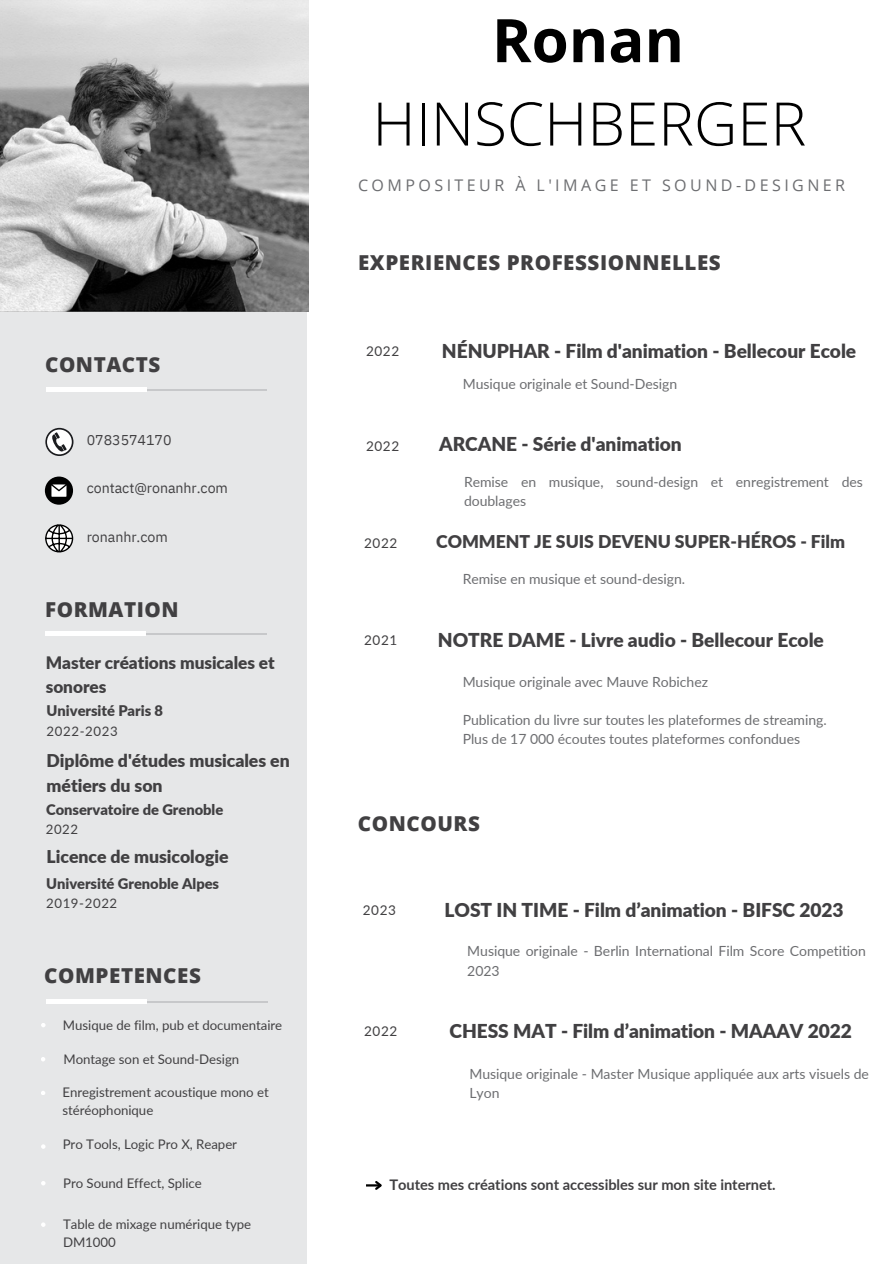
<style>
.page{position:relative;width:894px;height:1264px;background:#fff}
.page>*{position:absolute;margin:0;border:0;box-sizing:border-box;transform-origin:0 0}
.t1{font:300 60px "Open Sans";color:#000}
.t2{font:700 60px "Open Sans";color:#000}
.t3{font:800 20.55px "Open Sans";letter-spacing:.03em;color:#414042}
.t4{font:900 19.2px "Lato";letter-spacing:-.005em;color:#414042}
.t5{font:900 17.7px/24.3px "Lato";letter-spacing:-.005em;color:#414042}
.t6{font:900 17.25px/23.7px "Lato";letter-spacing:-.005em;color:#414042}
.t7{font:16.05px "Open Sans";letter-spacing:.215em;color:#6d6e71}
.t8{font:900 14.7px "Lato";letter-spacing:-.005em;color:#414042}
.t9{font:700 14.7px "Lato";letter-spacing:-.005em;color:#414042}
.t10{font:14.25px "IBM Plex Sans";letter-spacing:-.005em;color:#414042}
.t11{font:13.95px/19.2px "Lato";letter-spacing:-.005em;color:#6d6e71}
.t12{font:13.5px "Lato";letter-spacing:.045em;color:#414042}
.t13{font:13.2px/17.7px "Lato";letter-spacing:-.005em;color:#414042}
.t14{font:13.2px "Lato";letter-spacing:.045em;color:#414042}
</style>
<div class="page">
<div style="left:0;top:4px;width:307px;height:1259px;background:#e6e7e8"></div>
<hr style="left:50px;top:389px;width:217px;height:1px;background:#c7c8ca">
<div style="left:46px;top:387px;width:100px;height:5px;background:#fff"></div>
<hr style="left:50px;top:633px;width:217px;height:1px;background:#c7c8ca">
<div style="left:45px;top:631px;width:101px;height:5px;background:#fff"></div>
<img style="left:0;top:0;width:308px;height:312px">
<svg style="left:45px;top:428px;width:28px;height:28px"></svg>
<svg style="left:45px;top:524px;width:28px;height:28px"></svg>
<svg style="left:44px;top:476px;width:29px;height:28px"></svg>
<svg style="left:41px;top:1057px;width:4px;height:4px"></svg>
<svg style="left:41px;top:1023px;width:4px;height:4px"></svg>
<svg style="left:41px;top:1091px;width:4px;height:4px"></svg>
<svg style="left:41px;top:1144px;width:4px;height:4px"></svg>
<svg style="left:41px;top:1181px;width:4px;height:4px"></svg>
<svg style="left:41px;top:1222px;width:4px;height:4px"></svg>
<hr style="left:50px;top:1001px;width:217px;height:1px;background:#c7c8ca">
<hr style="left:46px;top:999px;width:100px;height:4px;background:#fff">
<svg style="left:366px;top:1181px;width:16px;height:9px"></svg>
<h2 class="t3" style="left:45px;top:350px;width:117px">CONTACTS</h2>
<p class="t10" style="left:87px;top:430px;width:86px">0783574170</p>
<p class="t10" style="left:87px;top:478px;width:143px">contact@ronanhr.com</p>
<p class="t10" style="left:87px;top:527px;width:83px">ronanhr.com</p>
<h2 class="t3" style="left:45px;top:594px;width:135px">FORMATION</h2>
<p class="t6" style="left:46px;top:651px;width:230px">Master créations musicales et sonores</p>
<p class="t14" style="left:47px;top:722px;width:73px">2022-2023</p>
<p class="t8" style="left:47px;top:701px;width:118px">Université Paris 8</p>
<p class="t5" style="left:47px;top:748px;width:245px">Diplôme d'études musicales en métiers du son</p>
<p class="t13" style="left:46px;top:820px;width:34px">2022</p>
<p class="t8" style="left:46px;top:800px;width:179px">Conservatoire de Grenoble</p>
<p class="t5" style="left:47px;top:844px;width:183px">Licence de musicologie</p>
<p class="t14" style="left:46px;top:895px;width:73px">2019-2022</p>
<p class="t8" style="left:46px;top:874px;width:174px">Université Grenoble Alpes</p>
<h2 class="t3" style="left:44px;top:960px;width:158px">COMPETENCES</h2>
<p class="t13" style="left:63px;top:1015px;width:221px">Musique de film, pub et documentaire</p>
<p class="t13" style="left:63px;top:1049px;width:177px">Montage son et Sound-Design</p>
<p class="t13" style="left:62px;top:1082px;width:208px">Enregistrement acoustique mono et stéréophonique</p>
<p class="t13" style="left:63px;top:1134px;width:176px">Pro Tools, Logic Pro X, Reaper</p>
<p class="t13" style="left:63px;top:1173px;width:140px">Pro Sound Effect, Splice</p>
<p class="t13" style="left:63px;top:1215px;width:190px">Table de mixage numérique type<br>DM1000</p>
<h1 class="t2" style="left:492px;top:-2px;width:193px">Ronan</h1>
<h1 class="t1" style="left:372px;top:81px;width:435px">HINSCHBERGER</h1>
<p class="t7" style="left:358px;top:174px;width:488px">COMPOSITEUR À L'IMAGE ET SOUND-DESIGNER</p>
<h2 class="t3" style="left:358px;top:248px;width:364px">EXPERIENCES PROFESSIONNELLES</h2>
<p class="t12" style="left:366px;top:342px;width:35px">2022</p>
<h3 class="t4" style="left:442px;top:339px;width:415px">NÉNUPHAR - Film d'animation - Bellecour Ecole</h3>
<p class="t11" style="left:462px;top:374px;width:216px">Musique originale et Sound-Design</p>
<p class="t12" style="left:366px;top:437px;width:35px">2022</p>
<h3 class="t4" style="left:439px;top:432px;width:244px">ARCANE - Série d'animation</h3>
<p class="t12" style="left:364px;top:534px;width:35px">2022</p>
<p class="t11" style="left:464px;top:472px;width:400px">Remise en musique, sound-design et enregistrement des doublages</p>
<p class="t5" style="left:436px;top:529px;width:410px">COMMENT JE SUIS DEVENU SUPER-HÉROS - Film</p>
<p class="t11" style="left:462px;top:569px;width:224px">Remise en musique et sound-design.</p>
<p class="t12" style="left:364px;top:632px;width:35px">2021</p>
<h3 class="t4" style="left:438px;top:628px;width:387px">NOTRE DAME - Livre audio - Bellecour Ecole</h3>
<p class="t11" style="left:462px;top:671px;width:247px">Musique originale avec Mauve Robichez</p>
<p class="t11" style="left:462px;top:710px;width:365px">Publication du livre sur toutes les plateformes de streaming.<br>Plus de 17 000 écoutes toutes plateformes confondues</p>
<h2 class="t3" style="left:358px;top:809px;width:123px">CONCOURS</h2>
<p class="t12" style="left:362px;top:901px;width:35px">2023</p>
<h3 class="t4" style="left:444px;top:897px;width:400px">LOST IN TIME - Film d’animation - BIFSC 2023</h3>
<p class="t11" style="left:467px;top:941px;width:400px">Musique originale - Berlin International Film Score Competition<br>2023</p>
<p class="t12" style="left:364px;top:1022px;width:35px">2022</p>
<h3 class="t4" style="left:449px;top:1019px;width:404px">CHESS MAT - Film d’animation - MAAAV 2022</h3>
<p class="t11" style="left:469px;top:1064px;width:401px">Musique originale - Master Musique appliquée aux arts visuels de<br>Lyon</p>
<p class="t9" style="left:389px;top:1175px;width:387px">Toutes mes créations sont accessibles sur mon site internet.</p>
</div>
